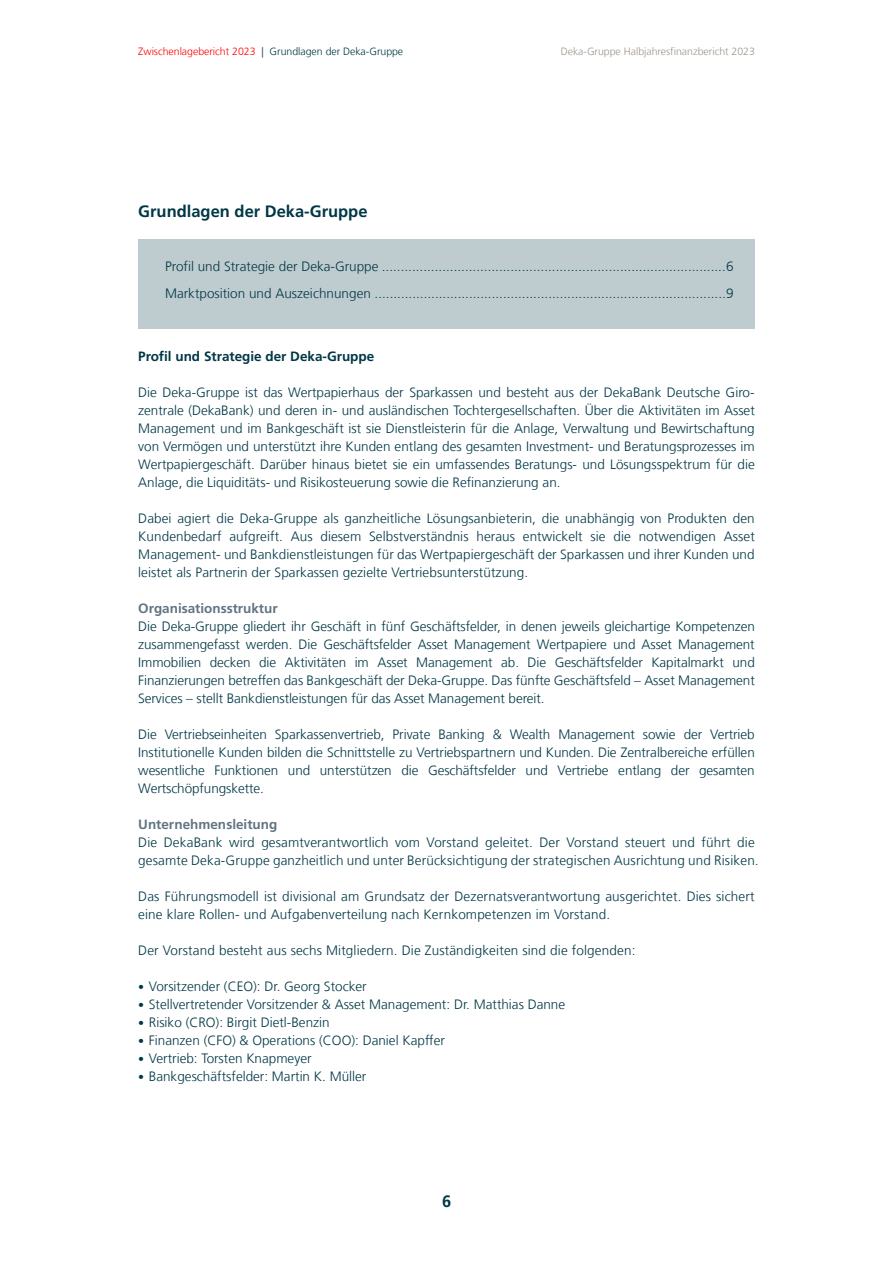
<style>
.page{position:relative;width:893px;height:1263px;background:#fff}
.page>*{position:absolute;margin:0;border:0;box-sizing:border-box;transform-origin:0 0}
.t1{font:300 16.5px "Deka Frutiger 45";color:#003745}
.t2{font:300 13.5px/18px "Deka Frutiger 45";letter-spacing:.005em;color:#003745;text-align:justify}
.t3{font:300 13.5px "Deka Frutiger 45";color:#617482}
.t4{font:300 13.5px "Deka Frutiger 45";color:#003745}
.t5{font:300 10.5px "Deka Frutiger 45";color:#003745}
.t6{font:300 10.5px "Deka Frutiger 45";color:#9d958e}
.s1{color:#f00}
.s2{font-size:12px}
</style>
<div class="page">
<div style="left:138px;top:239px;width:617px;height:18px;background:#bfcccf"></div>
<div style="left:138px;top:257px;width:617px;height:27px;background:#bfcccf"></div>
<div style="left:138px;top:284px;width:617px;height:27px;background:#bfcccf"></div>
<div style="left:138px;top:311px;width:617px;height:18px;background:#bfcccf"></div>
<p class="t5" style="left:138px;top:46px;width:266px"><span class="s1">Zwischenlagebericht 2023</span> | Grundlagen der Deka-Gruppe</p>
<p class="t6" style="left:561px;top:46px;width:196px">Deka-Gruppe Halbjahresfinanzbericht 2023</p>
<h2 class="t1" style="left:138px;top:203px;width:231px">Grundlagen der Deka-Gruppe</h2>
<p class="t2" style="left:165px;top:258px;width:570px">Profil und Strategie der Deka-Gruppe ...........................................................................................6</p>
<p class="t2" style="left:165px;top:285px;width:570px">Marktposition und Auszeichnungen .............................................................................................9</p>
<h3 class="t4" style="left:138px;top:349px;width:237px">Profil und Strategie der Deka-Gruppe</h3>
<p class="t2" style="left:138px;top:384px;width:618px">Die Deka-Gruppe ist das Wertpapierhaus der Sparkassen und besteht aus der DekaBank Deutsche Giro&shy;zentrale (DekaBank) und deren in- und ausländischen Tochtergesellschaften. Über die Aktivitäten im Asset Management und im Bankgeschäft ist sie Dienstleisterin für die Anlage, Verwaltung und Bewirtschaftung von Vermögen und unterstützt ihre Kunden entlang des gesamten Investment- und Beratungsprozesses im Wertpapiergeschäft. Darüber hinaus bietet sie ein umfassendes Beratungs- und Lösungsspektrum für die Anlage, die Liquiditäts- und Risikosteuerung sowie die Refinanzierung an.</p>
<p class="t2" style="left:138px;top:510px;width:618px">Dabei agiert die Deka-Gruppe als ganzheitliche Lösungsanbieterin, die unabhängig von Produkten den Kundenbedarf aufgreift. Aus diesem Selbstverständnis heraus entwickelt sie die notwendigen Asset Management- und Bankdienstleistungen für das Wertpapiergeschäft der Sparkassen und ihrer Kunden und leistet als Partnerin der Sparkassen gezielte Vertriebsunterstützung.</p>
<h4 class="t3" style="left:138px;top:601px;width:141px">Organisationsstruktur</h4>
<p class="t2" style="left:138px;top:618px;width:618px">Die Deka-Gruppe gliedert ihr Geschäft in fünf Geschäftsfelder, in denen jeweils gleichartige Kompetenzen zusammengefasst werden. Die Geschäftsfelder Asset Management Wertpapiere und Asset Management Immobilien decken die Aktivitäten im Asset Management ab. Die Geschäftsfelder Kapitalmarkt und Finanzierungen betreffen das Bankgeschäft der Deka-Gruppe. Das fünfte Geschäftsfeld – Asset Management Services – stellt Bankdienstleistungen für das Asset Management bereit.</p>
<p class="t2" style="left:138px;top:726px;width:618px">Die Vertriebseinheiten Sparkassenvertrieb, Private Banking &amp; Wealth Management sowie der Vertrieb Institutionelle Kunden bilden die Schnittstelle zu Vertriebspartnern und Kunden. Die Zentralbereiche erfüllen wesentliche Funktionen und unterstützen die Geschäftsfelder und Vertriebe entlang der gesamten Wertschöpfungskette.</p>
<h4 class="t3" style="left:138px;top:817px;width:141px">Unternehmensleitung</h4>
<p class="t2" style="left:138px;top:834px;width:622px">Die DekaBank wird gesamtverantwortlich vom Vorstand geleitet. Der Vorstand steuert und führt die gesamte Deka-Gruppe ganzheitlich und unter Berücksichtigung der strategischen Ausrichtung und Risiken.</p>
<p class="t2" style="left:138px;top:888px;width:618px">Das Führungsmodell ist divisional am Grundsatz der Dezernatsverantwortung ausgerichtet. Dies sichert eine klare Rollen- und Aufgabenverteilung nach Kernkompetenzen im Vorstand.</p>
<p class="t2" style="left:138px;top:942px;width:499px">Der Vorstand besteht aus sechs Mitgliedern. Die Zuständigkeiten sind die folgenden:</p>
<p class="t2" style="left:138px;top:978px;width:230px"><span class="s2">•</span> Vorsitzender (CEO): Dr. Georg Stocker</p>
<p class="t2" style="left:138px;top:996px;width:428px"><span class="s2">•</span> Stellvertretender Vorsitzender &amp; Asset Management: Dr. Matthias Danne</p>
<p class="t2" style="left:138px;top:1014px;width:193px"><span class="s2">•</span> Risiko (CRO): Birgit Dietl-Benzin</p>
<p class="t2" style="left:138px;top:1032px;width:308px"><span class="s2">•</span> Finanzen (CFO) &amp; Operations (COO): Daniel Kapffer</p>
<p class="t2" style="left:138px;top:1050px;width:175px"><span class="s2">•</span> Vertrieb: Torsten Knapmeyer</p>
<p class="t2" style="left:138px;top:1068px;width:230px"><span class="s2">•</span> Bankgeschäftsfelder: Martin K. Müller</p>
<p class="t1" style="left:442px;top:1193px;width:11px">6</p>
</div>
